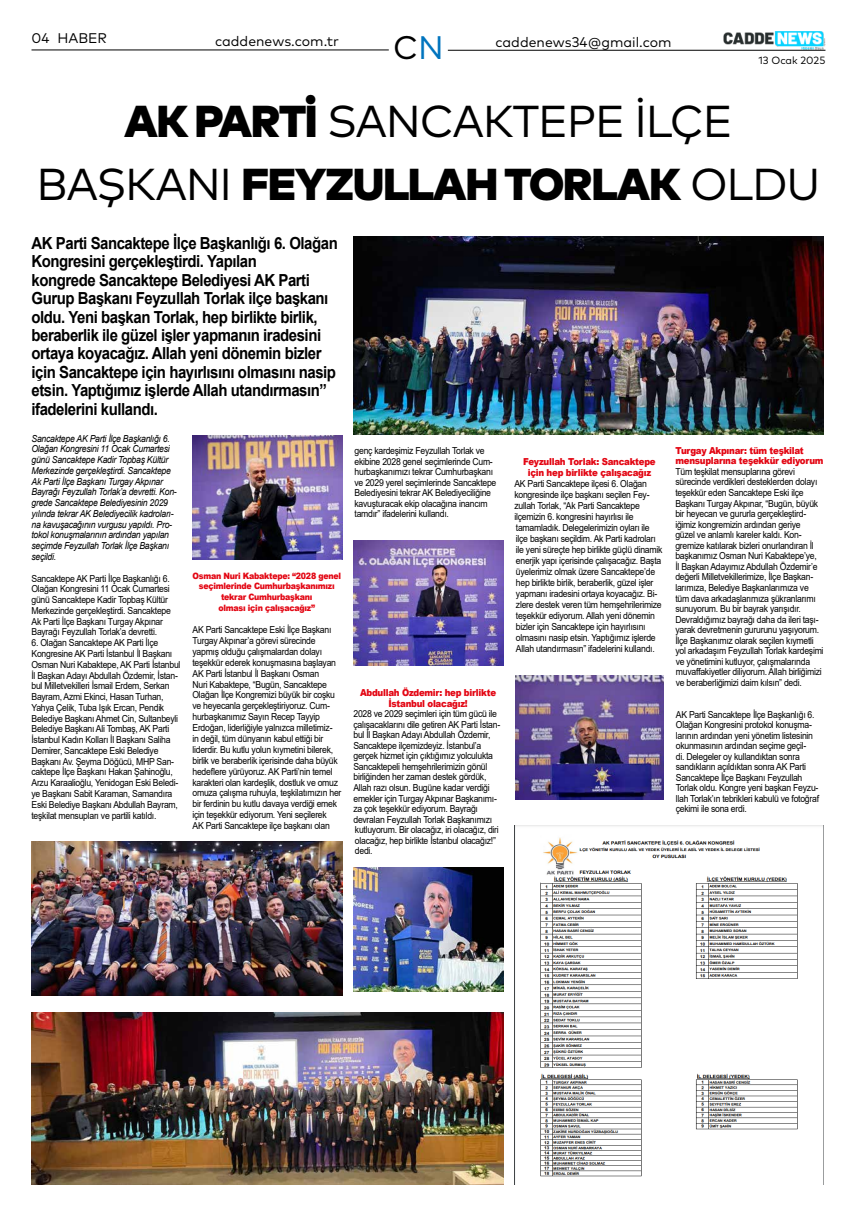
<style>
.page{position:relative;width:857px;height:1216px;background:#fff}
.page>*{position:absolute;margin:0;border:0;box-sizing:border-box;transform-origin:0 0}
.t1{font:44.62px/63px "Mark Pro";letter-spacing:-.03em;color:#000;text-align:center}
.t2{font:32.55px "Mark Pro";color:#000}
.t3{font:700 16.62px/18.4px "Arial";letter-spacing:-.03em;color:#000;scale:.9 1}
.t4{font:14px "Mark Pro";color:#000}
.t5{font:10.5px "Mark Pro";color:#000}
.t6{font:9.62px/10.5px "Arial";letter-spacing:-.03em;color:#000;scale:.9 1}
.t7{font:italic 9.62px/10.8px "Arial";letter-spacing:-.03em;color:#000;scale:.9 1}
.t8{font:900 9.62px/10.6px "Arial";letter-spacing:-.03em;color:#e30613;text-align:center;scale:.9 1}
.t9{font:900 8.75px/10.8px "Arial";letter-spacing:-.03em;color:#e30613;text-align:center;scale:.9 1}
.s1{color:#0074be}
.s2{font-weight:900}
</style>
<div class="page">
<hr style="left:32px;top:50px;width:357px;height:1px;background:#000">
<hr style="left:448px;top:50px;width:377px;height:1px;background:#000">
<img style="left:723px;top:32px;width:103px;height:17px">
<img style="left:353px;top:237px;width:470px;height:197px">
<img style="left:31px;top:841px;width:311px;height:154px">
<img style="left:192px;top:436px;width:150px;height:124px">
<img style="left:32px;top:1012px;width:471px;height:172px">
<img style="left:353px;top:541px;width:150px;height:124px">
<img style="left:353px;top:867px;width:150px;height:124px">
<img style="left:515px;top:675px;width:148px;height:124px">
<img style="left:514px;top:825px;width:309px;height:359px">
<h3 class="t4" style="left:32px;top:28px;width:77px">04 HABER</h3>
<h2 class="t2" style="left:393px;top:23px;width:52px">C<span class="s1">N</span></h2>
<h3 class="t4" style="left:215px;top:31px;width:125px">caddenews.com.tr</h3>
<h3 class="t4" style="left:495px;top:32px;width:178px">caddenews34@gmail.com</h3>
<p class="t5" style="left:758px;top:52px;width:69px">13 Ocak 2025</p>
<h1 class="t1" style="left:37px;top:86px;width:785px"><span class="s2">AK PARTİ</span> SANCAKTEPE İLÇE<br>BAŞKANI <span class="s2">FEYZULLAH TORLAK</span> OLDU</h1>
<p class="t3" style="left:32px;top:234px;width:342px">AK Parti Sancaktepe İlçe Başkanlığı 6. Olağan Kongresini gerçekleştirdi. Yapılan<br>kongrede Sancaktepe Belediyesi AK Parti Gurup Başkanı Feyzullah Torlak ilçe başkanı oldu. Yeni başkan Torlak, hep birlikte birlik, beraberlik ile güzel işler yapmanın iradesini ortaya koyacağız. Allah yeni dönemin bizler için Sancaktepe için hayırlısını olmasını nasip etsin. Yaptığımız işlerde Allah utandırmasın” ifadelerini kullandı.</p>
<p class="t7" style="left:32px;top:433px;width:163px">Sancaktepe AK Parti İlçe Başkanlığı 6.<br>Olağan Kongresini 11 Ocak Cumartesi günü Sancaktepe Kadir Topbaş Kültür Merkezinde gerçekleştirdi. Sancaktepe Ak Parti İlçe Başkanı Turgay Akpınar Bayrağı Feyzullah Torlak’a devretti. Kon&shy;grede Sancaktepe Belediyesinin 2029 yılında tekrar AK Belediyecilik kadroları&shy;na kavuşacağının vurgusu yapıldı. Pro&shy;tokol konuşmalarının ardından yapılan seçimde Feyzullah Torlak İlçe Başkanı seçildi.</p>
<p class="t6" style="left:32px;top:572px;width:156px;line-height:10.8px">Sancaktepe AK Parti İlçe Başkanlığı 6.<br>Olağan Kongresini 11 Ocak Cumartesi günü Sancaktepe Kadir Topbaş Kültür Merkezinde gerçekleştirdi. Sancaktepe Ak Parti İlçe Başkanı Turgay Akpınar Bayrağı Feyzullah Torlak’a devretti.</p>
<p class="t6" style="left:32px;top:637px;width:167px;line-height:10.8px">6. Olağan Sancaktepe AK Parti İlçe Kongresine AK Parti İstanbul İl Başkanı Osman Nuri Kabaktepe, AK Parti İstanbul İl Başkan Adayı Abdullah Özdemir, İstan&shy;bul Milletvekilleri İsmail Erdem, Serkan Bayram, Azmi Ekinci, Hasan Turhan, Yahya Çelik, Tuba Işık Ercan, Pendik Belediye Başkanı Ahmet Cin, Sultanbeyli Belediye Başkanı Ali Tombaş, AK Parti İstanbul Kadın Kolları İl Başkanı Saliha Demirer, Sancaktepe Eski Belediye Başkanı Av. Şeyma Döğücü, MHP San&shy;caktepe İlçe Başkanı Hakan Şahinoğlu, Arzu Karaalioğlu, Yenidogan Eski Beledi&shy;ye Başkanı Sabit Karaman, Samandıra Eski Belediye Başkanı Abdullah Bayram, teşkilat mensupları ve partili katıldı.</p>
<p class="t9" style="left:192px;top:569px;width:167px">Osman Nuri Kabaktepe: “2028 genel seçimlerinde Cumhurbaşkanımızı tekrar Cumhurbaşkanı<br>olması için çalışacağız”</p>
<p class="t6" style="left:192px;top:624px;width:167px;line-height:10.8px">AK Parti Sancaktepe Eski İlçe Başkanı Turgay Akpınar’a görevi sürecinde yapmış olduğu çalışmalardan dolayı teşekkür ederek konuşmasına başlayan AK Parti İstanbul İl Başkanı Osman<br>Nuri Kabaktepe, “Bugün, Sancaktepe Olağan İlçe Kongremizi büyük bir coşku ve heyecanla gerçekleştiriyoruz. Cum&shy;hurbaşkanımız Sayın Recep Tayyip Erdoğan, liderliğiyle yalnızca milletimiz-<br>in değil, tüm dünyanın kabul ettiği bir liderdir. Bu kutlu yolun kıymetini bilerek, birlik ve beraberlik içerisinde daha büyük hedeflere yürüyoruz. AK Parti’nin temel karakteri olan kardeşlik, dostluk ve omuz omuza çalışma ruhuyla, teşkilatımızın her bir ferdinin bu kutlu davaya verdiği emek için teşekkür ediyorum. Yeni seçilerek<br>AK Parti Sancaktepe ilçe başkanı olan</p>
<p class="t6" style="left:354px;top:445px;width:159px">genç kardeşimiz Feyzullah Torlak ve ekibine 2028 genel seçimlerinde Cum&shy;hurbaşkanımızı tekrar Cumhurbaşkanı ve 2029 yerel seçimlerinde Sancaktepe Belediyesini tekrar AK Belediyeciliğine kavuşturacak ekip olacağına inancım tamdır” ifadelerini kullandı.</p>
<p class="t8" style="left:360px;top:687px;width:153px">Abdullah Özdemir: hep birlikte<br>İstanbul olacağız!</p>
<p class="t6" style="left:353px;top:708px;width:165px">2028 ve 2029 seçimleri için tüm gücü ile çalışacaklarını dile getiren AK Parti İstan&shy;bul İl Başkan Adayı Abdullah Özdemir, Sancaktepe ilçemizdeyiz. İstanbul’a gerçek hizmet için çıktığımız yolculukta Sancaktepeli hemşehrilerimizin gönül birliğinden her zaman destek gördük, Allah razı olsun. Bugüne kadar verdiği emekler için Turgay Akpınar Başkanımı&shy;za çok teşekkür ediyorum. Bayrağı devralan Feyzullah Torlak Başkanımızı kutluyorum. Bir olacağız, iri olacağız, diri olacağız, hep birlikte İstanbul olacağız!” dedi.</p>
<p class="t8" style="left:523px;top:455px;width:149px;line-height:11px">Feyzullah Torlak: Sancaktepe için hep birlikte çalışacağız</p>
<p class="t6" style="left:514px;top:478px;width:166px;line-height:11px">AK Parti Sancaktepe ilçesi 6. Olağan kongresinde ilçe başkanı seçilen Fey&shy;zullah Torlak, “Ak Parti Sancaktepe ilçemizin 6. kongresini hayırlısı ile tamamladık. Delegelerimizin oyları ile ilçe başkanı seçildim. Ak Parti kadroları ile yeni süreçte hep birlikte güçlü dinamik enerjik yapı içerisinde çalışacağız. Başta üyelerimiz olmak üzere Sancaktepe’de hep birlikte birlik, beraberlik, güzel işler yapmanı iradesini ortaya koyacağız. Bi&shy;zlere destek veren tüm hemşehrilerimize teşekkür ediyorum. Allah yeni dönemin bizler için Sancaktepe için hayırlısını olmasını nasip etsin. Yaptığımız işlerde Allah utandırmasın” ifadelerini kullandı.</p>
<p class="t8" style="left:675px;top:445px;width:166px;text-align:left">Turgay Akpınar: tüm teşkilat mensuplarına teşekkür ediyorum</p>
<p class="t6" style="left:675px;top:466px;width:166px">Tüm teşkilat mensuplarına görevi sürecinde verdikleri desteklerden dolayı teşekkür eden Sancaktepe Eski ilçe Başkanı Turgay Akpınar, “Bugün, büyük bir heyecan ve gururla gerçekleştird&shy;iğimiz kongremizin ardından geriye<br>güzel ve anlamlı kareler kaldı. Kon&shy;gremize katılarak bizleri onurlandıran İl başkanımız Osman Nuri Kabaktepe’ye,<br>İl Başkan Adayımız Abdullah Özdemir’e değerli Milletvekillerimize, İlçe Başkan&shy;larımıza, Belediye Başkanlarımıza ve tüm dava arkadaşlarımıza şükranlarımı sunuyorum. Bu bir bayrak yarışıdır.<br>Devraldığımız bayrağı daha da ileri taşı&shy;yarak devretmenin gururunu yaşıyorum.<br>İlçe Başkanımız olarak seçilen kıymetli yol arkadaşım Feyzullah Torlak kardeşimi ve yönetimini kutluyor, çalışmalarında muvaffakiyetler diliyorum. Allah birliğimizi ve beraberliğimizi daim kılsın” dedi.</p>
<p class="t6" style="left:676px;top:708px;width:161px">AK Parti Sancaktepe İlçe Başkanlığı 6.<br>Olağan Kongresini protokol konuşma&shy;larının ardından yeni yönetim listesinin okunmasının ardından seçime geçil-<br>di. Delegeler oy kullandıktan sonra sandıkların açıldıktan sonra AK Parti Sancaktepe İlçe Başkanı Feyzullah Torlak oldu. Kongre yeni başkan Feyzu&shy;llah Torlak’ın tebrikleri kabulü ve fotoğraf çekimi ile sona erdi.</p>
</div>
